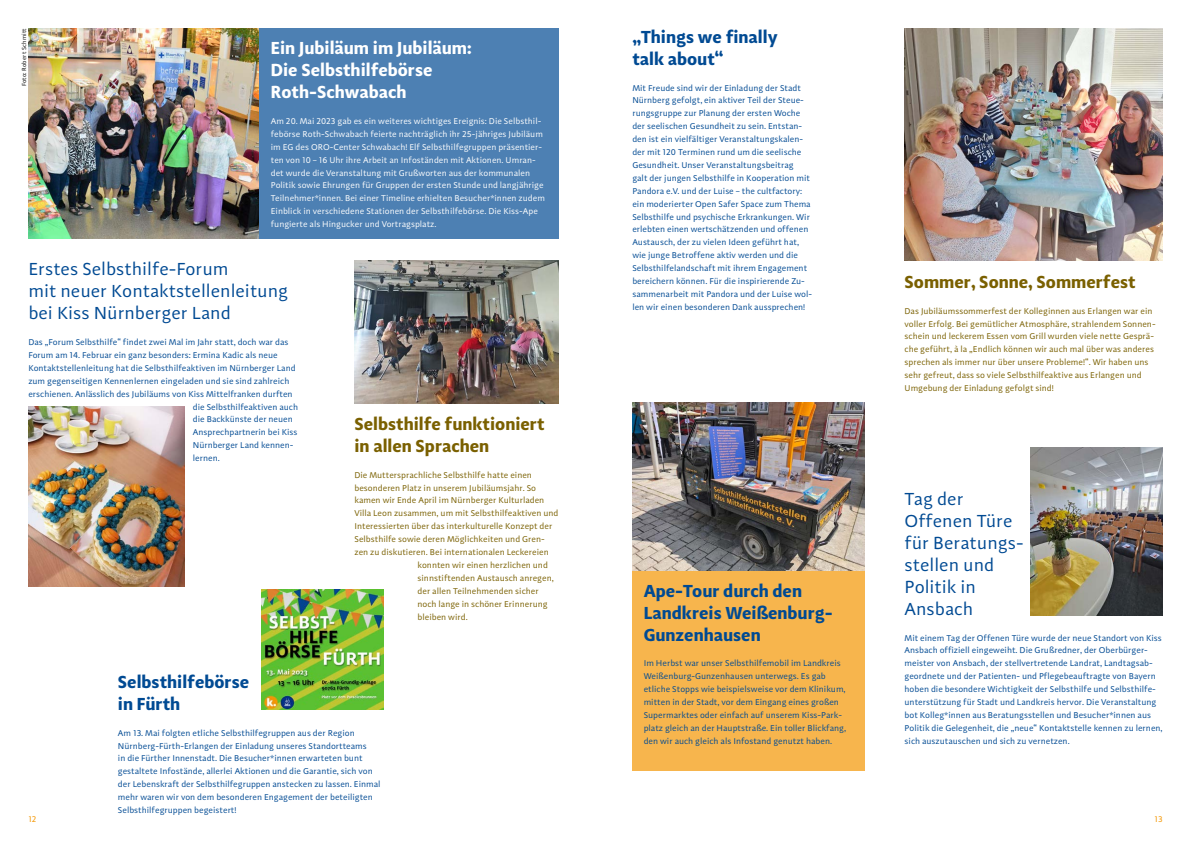
<style>
.page{position:relative;width:1191px;height:842px;background:#fff}
.page>*{position:absolute;margin:0;border:0;box-sizing:border-box;transform-origin:0 0}
.t1{font:18px/22px "Adagio Sans";color:#004a93}
.t2{font:700 18px/22px "Adagio Sans";color:#004a93}
.t3{font:700 18px/22px "Adagio Sans";color:#7a6000}
.t4{font:700 18px/22px "Adagio Sans";color:#fff}
.t5{font:8.7px/12.9px "Adagio Sans";color:#004a93}
.t6{font:8.7px/12.9px "Adagio Sans";color:#7a6000}
.t7{font:8.7px/12.9px "Adagio Sans";color:#fff}
.t8{font:8.5px "Adagio Sans";color:#f49600}
.t9{font:6px "Adagio Sans";letter-spacing:.02em;color:#000}
</style>
<div class="page">
<img style="left:904px;top:28px;width:258px;height:233px">
<img style="left:354px;top:261px;width:204px;height:142px">
<img style="left:261px;top:589px;width:122px;height:121px">
<img style="left:28px;top:28px;width:230px;height:210px">
<img style="left:28px;top:406px;width:156px;height:181px">
<div style="left:259px;top:28px;width:299px;height:210px;background:#4d80b3"></div>
<div style="left:632px;top:571px;width:233px;height:200px;background:#f7b54d"></div>
<img style="left:632px;top:402px;width:233px;height:168px">
<img style="left:1030px;top:447px;width:132px;height:168px">
<p class="t9" style="left:20px;top:86px;width:60px;rotate:-90deg">Foto: Robert Schmitt</p>
<h1 class="t2" style="left:632px;top:26px;width:147px">„Things we finally talk about“</h1>
<p class="t5" style="left:632px;top:81px;width:181px">Mit Freude sind wir der Einladung der Stadt Nürnberg gefolgt, ein aktiver Teil der Steue&shy;rungsgruppe zur Planung der ersten Woche der seelischen Gesundheit zu sein. Entstan&shy;den ist ein vielfältiger Veranstaltungskalen&shy;der mit 120 Terminen rund um die seelische Gesundheit. Unser Veranstaltungsbeitrag<br>galt der jungen Selbsthilfe in Kooperation mit Pandora e.V. und der Luise – the cultfactory: ein moderierter Open Safer Space zum Thema Selbsthilfe und psychische Erkrankungen. Wir erlebten einen wertschätzenden und offenen Austausch, der zu vielen Ideen geführt hat, wie junge Betroffene aktiv werden und die Selbsthilfelandschaft mit ihrem Engagement bereichern können. Für die inspirierende Zu&shy;sammenarbeit mit Pandora und der Luise wol&shy;len wir einen besonderen Dank aussprechen!</p>
<h1 class="t4" style="left:271px;top:37px;width:203px">Ein Jubiläum im Jubiläum:<br>Die Selbsthilfebörse<br>Roth-Schwabach</h1>
<p class="t7" style="left:271px;top:115px;width:276px">Am 20. Mai 2023 gab es ein weiteres wichtiges Ereignis: Die Selbsthil&shy;febörse Roth-Schwabach feierte nachträglich ihr 25-jähriges Jubiläum im EG des ORO-Center Schwabach! Elf Selbsthilfegruppen präsentier&shy;ten von 10 – 16 Uhr ihre Arbeit an Infoständen mit Aktionen. Umran&shy;det wurde die Veranstaltung mit Grußworten aus der kommunalen Politik sowie Ehrungen für Gruppen der ersten Stunde und langjährige Teilnehmer*innen. Bei einer Timeline erhielten Besucher*innen zudem Einblick in verschiedene Stationen der Selbsthilfebörse. Die Kiss-Ape fungierte als Hingucker und Vortragsplatz.</p>
<h1 class="t1" style="left:28px;top:258px;width:261px">Erstes Selbsthilfe-Forum<br>mit neuer Kontaktstellenleitung bei Kiss Nürnberger Land</h1>
<p class="t5" style="left:28px;top:336px;width:262px">Das „Forum Selbsthilfe“ findet zwei Mal im Jahr statt, doch war das</p>
<p class="t5" style="left:28px;top:349px;width:251px">Forum am 14. Februar ein ganz besonders: Ermina Kadic als neue</p>
<p class="t5" style="left:28px;top:361px;width:269px">Kontaktstellenleitung hat die Selbsthilfeaktiven im Nürnberger Land</p>
<p class="t5" style="left:28px;top:374px;width:262px">zum gegenseitigen Kennenlernen eingeladen und sie sind zahlreich</p>
<p class="t5" style="left:28px;top:387px;width:266px">erschienen. Anlässlich des Jubiläums von Kiss Mittelfranken durften</p>
<p class="t5" style="left:193px;top:400px;width:107px">die Selbsthilfeaktiven auch</p>
<p class="t5" style="left:193px;top:413px;width:102px">die Backkünste der neuen</p>
<p class="t5" style="left:193px;top:426px;width:106px">Ansprechpartnerin bei Kiss</p>
<p class="t5" style="left:193px;top:439px;width:102px">Nürnberger Land kennen-</p>
<p class="t5" style="left:193px;top:452px;width:28px">lernen.</p>
<h1 class="t3" style="left:904px;top:271px;width:233px">Sommer, Sonne, Sommerfest</h1>
<p class="t6" style="left:904px;top:304px;width:252px">Das Jubiläumssommerfest der Kolleginnen aus Erlangen war ein voller Erfolg. Bei gemütlicher Atmosphäre, strahlendem Sonnen&shy;schein und leckerem Essen vom Grill wurden viele nette Gesprä&shy;che geführt, à la „Endlich können wir auch mal über was anderes sprechen als immer nur über unsere Probleme!“. Wir haben uns sehr gefreut, dass so viele Selbsthilfeaktive aus Erlangen und Umgebung der Einladung gefolgt sind!</p>
<h1 class="t3" style="left:354px;top:413px;width:192px">Selbsthilfe funktioniert in allen Sprachen</h1>
<p class="t6" style="left:354px;top:468px;width:179px">Die Muttersprachliche Selbsthilfe hatte einen</p>
<p class="t6" style="left:354px;top:481px;width:183px">besonderen Platz in unserem Jubiläumsjahr. So</p>
<p class="t6" style="left:354px;top:494px;width:191px">kamen wir Ende April im Nürnberger Kulturladen</p>
<p class="t6" style="left:354px;top:507px;width:205px">Villa Leon zusammen, um mit Selbsthilfeaktiven und</p>
<p class="t6" style="left:354px;top:520px;width:199px">Interessierten über das interkulturelle Konzept der</p>
<p class="t6" style="left:354px;top:533px;width:192px">Selbsthilfe sowie deren Möglichkeiten und Gren-</p>
<p class="t6" style="left:354px;top:546px;width:196px">zen zu diskutieren. Bei internationalen Leckereien</p>
<p class="t6" style="left:417px;top:559px;width:132px">konnten wir einen herzlichen und</p>
<p class="t6" style="left:417px;top:571px;width:138px">sinnstiftenden Austausch anregen,</p>
<p class="t6" style="left:417px;top:584px;width:123px">der allen Teilnehmenden sicher</p>
<p class="t6" style="left:417px;top:597px;width:131px">noch lange in schöner Erinnerung</p>
<p class="t6" style="left:417px;top:610px;width:52px">bleiben wird.</p>
<h1 class="t1" style="left:904px;top:488px;width:120px">Tag der<br>Offenen Türe für Beratungs&shy;stellen und<br>Politik in<br>Ansbach</h1>
<p class="t5" style="left:904px;top:631px;width:259px">Mit einem Tag der Offenen Türe wurde der neue Standort von Kiss Ansbach offiziell eingeweiht. Die Grußredner, der Oberbürger&shy;meister von Ansbach, der stellvertretende Landrat, Landtagsab&shy;geordnete und der Patienten- und Pflegebeauftragte von Bayern hoben die besondere Wichtigkeit der Selbsthilfe und Selbsthilfe&shy;unterstützung für Stadt und Landkreis hervor. Die Veranstaltung bot Kolleg*innen aus Beratungsstellen und Besucher*innen aus Politik die Gelegenheit, die „neue“ Kontaktstelle kennen zu lernen, sich auszutauschen und sich zu vernetzen.</p>
<h1 class="t2" style="left:643px;top:580px;width:191px">Ape-Tour durch den<br>Landkreis Weißenburg-<br>Gunzenhausen</h1>
<p class="t5" style="left:643px;top:657px;width:204px">Im Herbst war unser Selbsthilfemobil im Landkreis Weißenburg-Gunzenhausen unterwegs. Es gab etliche Stopps wie beispielsweise vor dem Klinikum, mitten in der Stadt, vor dem Eingang eines großen Supermarktes oder einfach auf unserem Kiss-Park&shy;platz gleich an der Hauptstraße. Ein toller Blickfang, den wir auch gleich als Infostand genutzt haben.</p>
<h1 class="t2" style="left:118px;top:671px;width:133px">Selbsthilfebörse in Fürth</h1>
<p class="t5" style="left:118px;top:726px;width:264px">Am 13. Mai folgten etliche Selbsthilfegruppen aus der Region Nürnberg-Fürth-Erlangen der Einladung unseres Standortteams<br>in die Fürther Innenstadt. Die Besucher*innen erwarteten bunt gestaltete Infostände, allerlei Aktionen und die Garantie, sich von der Lebenskraft der Selbsthilfegruppen anstecken zu lassen. Einmal mehr waren wir von dem besonderen Engagement der beteiligten Selbsthilfegruppen begeistert!</p>
<p class="t8" style="left:28px;top:814px;width:10px">12</p>
<p class="t8" style="left:1154px;top:814px;width:10px">13</p>
</div>
